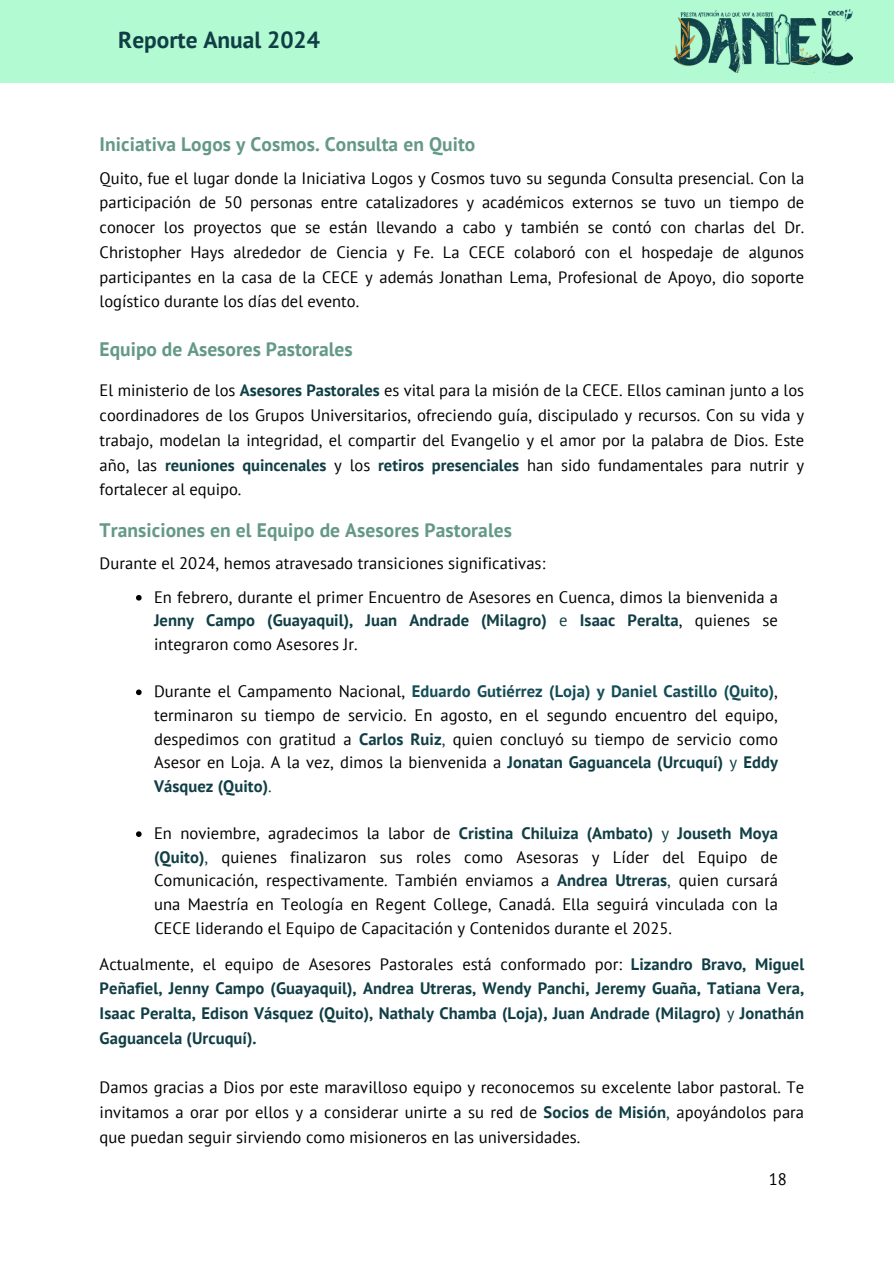
<style>
.page{position:relative;width:894px;height:1264px;background:#fff}
.page>*{position:absolute;margin:0;border:0;box-sizing:border-box;transform-origin:0 0}
.t1{font:700 23.4px "PT Sans";color:#103e45}
.t2{font:700 19.5px "PT Sans";letter-spacing:.005em;color:#649887}
.t3{font:16.5px/24.8px "PT Sans";letter-spacing:.005em;color:#000;text-align:justify}
.t4{font:700 16.5px/24.8px "PT Sans";letter-spacing:.005em;color:#103e45;text-align:justify}
.s1{font-weight:700;color:#103e45}
.s2{color:#103e45}
.s3{font-weight:700;color:#144d56}
.s4{font-weight:400;color:#000}
.s5{font-weight:400}
</style>
<div class="page">
<svg style="left:136px;top:595px;width:6px;height:5px"></svg>
<svg style="left:136px;top:689px;width:6px;height:6px"></svg>
<svg style="left:136px;top:831px;width:6px;height:6px"></svg>
<div style="left:0;top:0;width:893px;height:83px;background:#b2fad2"></div>
<img style="left:673px;top:10px;width:179px;height:63px">
<p class="t1" style="left:118px;top:24px;width:203px">Reporte Anual 2024</p>
<p class="t2" style="left:100px;top:131px;width:377px">Iniciativa Logos y Cosmos. Consulta en Quito</p>
<h1 class="t3" style="left:100px;top:165px;width:706px">Quito, fue el lugar donde la Iniciativa Logos y Cosmos tuvo su segunda Consulta presencial. Con la participación de 50 personas entre catalizadores y académicos externos se tuvo un tiempo de conocer los proyectos que se están llevando a cabo y también se contó con charlas del Dr.<br>Christopher Hays alrededor de Ciencia y Fe. La CECE colaboró con el hospedaje de algunos participantes en la casa de la CECE y además Jonathan Lema, Profesional de Apoyo, dio soporte logístico durante los días del evento.</h1>
<p class="t2" style="left:100px;top:336px;width:254px">Equipo de Asesores Pastorales</p>
<p class="t3" style="left:100px;top:378px;width:706px">El ministerio de los <span class="s1">Asesores Pastorales</span> es vital para la misión de la CECE. Ellos caminan junto a los coordinadores de los Grupos Universitarios, ofreciendo guía, discipulado y recursos. Con su vida y trabajo, modelan la integridad, el compartir del Evangelio y el amor por la palabra de Dios. Este año, las <span class="s1">reuniones quincenales</span> y los <span class="s1">retiros presenciales</span> han sido fundamentales para nutrir y fortalecer al equipo.</p>
<p class="t2" style="left:100px;top:517px;width:414px">Transiciones en el Equipo de Asesores Pastorales</p>
<p class="t3" style="left:100px;top:550px;width:447px">Durante el 2024, hemos atravesado transiciones significativas:</p>
<h2 class="t3" style="left:154px;top:585px;width:625px;line-height:23.7px">En febrero, durante el primer Encuentro de Asesores en Cuenca, dimos la bienvenida a <span class="s1">Jenny Campo (Guayaquil), Juan Andrade (Milagro)</span> <span class="s2">e</span> <span class="s1">Isaac Peralta</span>, quienes se integraron como Asesores Jr.</h2>
<p class="t3" style="left:154px;top:679px;width:625px;line-height:23.7px">Durante el Campamento Nacional, <span class="s3">Eduardo Gutiérrez (Loja) y Daniel Castillo (Quito)</span>, terminaron su tiempo de servicio. En agosto, en el segundo encuentro del equipo, despedimos con gratitud a <span class="s1">Carlos Ruiz</span><span class="s2">,</span> quien concluyó su tiempo de servicio como Asesor en Loja. A la vez, dimos la bienvenida a <span class="s1">Jonatan Gaguancela (Urcuquí)</span> <span class="s2">y</span> <span class="s1">Eddy Vásquez (Quito)</span><span class="s2">.</span></p>
<p class="t3" style="left:154px;top:821px;width:625px;line-height:23.7px">En noviembre, agradecimos la labor de <span class="s1">Cristina Chiluiza (Ambato)</span> <span class="s2">y</span> <span class="s1">Jouseth Moya (Quito)</span><span class="s2">,</span> quienes finalizaron sus roles como Asesoras y Líder del Equipo de Comunicación, respectivamente. También enviamos a <span class="s1">Andrea Utreras</span><span class="s2">,</span> quien cursará una Maestría en Teología en Regent College, Canadá. Ella seguirá vinculada con la CECE liderando el Equipo de Capacitación y Contenidos durante el 2025.</p>
<p class="t4" style="left:100px;top:951px;width:705px"><span class="s4">Actualmente, el equipo de Asesores Pastorales está conformado por:</span> Lizandro Bravo, Miguel Peñafiel, Jenny Campo (Guayaquil), Andrea Utreras, Wendy Panchi, Jeremy Guaña, Tatiana Vera, Isaac Peralta, Edison Vásquez (Quito), Nathaly Chamba (Loja), Juan Andrade (Milagro) <span class="s5">y</span> Jonathán Gaguancela (Urcuquí).</p>
<p class="t3" style="left:100px;top:1074px;width:705px">Damos gracias a Dios por este maravilloso equipo y reconocemos su excelente labor pastoral. Te invitamos a orar por ellos y a considerar unirte a su red de <span class="s1">Socios de Misión</span><span class="s2">,</span> apoyándolos para que puedan seguir sirviendo como misioneros en las universidades.</p>
<h2 class="t3" style="left:768px;top:1166px;width:20px">18</h2>
</div>
